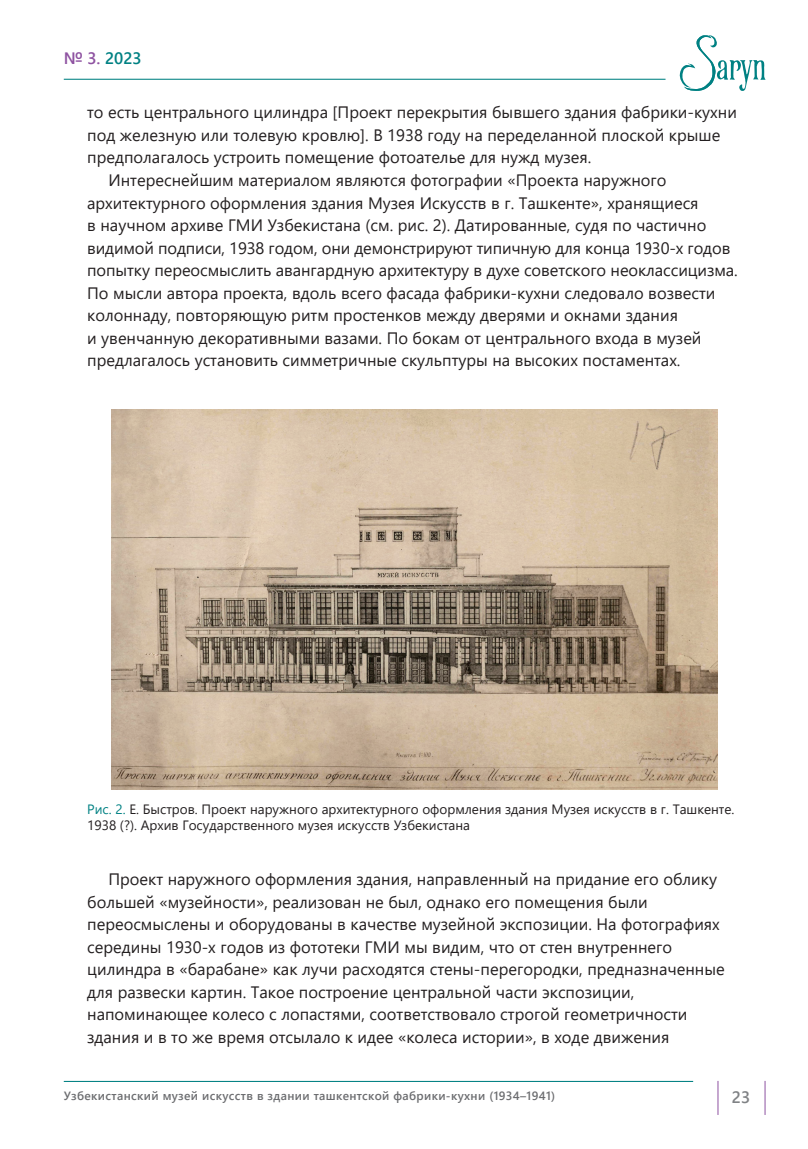
<style>
.page{position:relative;width:808px;height:1149px;background:#fff}
.page>*{position:absolute;margin:0;border:0;box-sizing:border-box;transform-origin:0 0}
.t1{font:16.5px/22.5px "Segoe UI";color:#231f20}
.t2{font:600 16.5px "Segoe UI";color:#008183}
.t3{font:600 16.5px "Segoe UI";color:#808285}
.t4{font:13.5px/16.2px "Segoe UI";color:#231f20}
.t5{font:600 12px "Segoe UI";letter-spacing:.03em;color:#6c6d70}
.s1{color:#8e52a1}
.s2{color:#008183}
</style>
<div class="page">
<hr style="left:64px;top:79px;width:601px;height:1px;background:#008183">
<svg style="left:679px;top:35px;width:86px;height:56px"></svg>
<hr style="left:64px;top:1080px;width:629px;height:1px;background:#008183">
<hr style="left:717px;top:1080px;width:1px;height:34px;background:#8e52a1">
<hr style="left:765px;top:1080px;width:1px;height:34px;background:#8e52a1">
<img style="left:111px;top:409px;width:606px;height:380px">
<p class="t2" style="left:64px;top:43px;width:79px"><span class="s1">№ 3.</span> 2023</p>
<p class="t1" style="left:87px;top:100px;width:651px">то есть центрального цилиндра [Проект перекрытия бывшего здания фабрики-кухни</p>
<p class="t1" style="left:87px;top:122px;width:635px">под железную или толевую кровлю]. В 1938 году на переделанной плоской крыше</p>
<p class="t1" style="left:87px;top:145px;width:506px">предполагалось устроить помещение фотоателье для нужд музея.</p>
<p class="t1" style="left:108px;top:167px;width:559px">Интереснейшим материалом являются фотографии «Проекта наружного</p>
<p class="t1" style="left:87px;top:190px;width:613px">архитектурного оформления здания Музея Искусств в г. Ташкенте», хранящиеся</p>
<p class="t1" style="left:87px;top:212px;width:621px">в научном архиве ГМИ Узбекистана (см. рис. 2). Датированные, судя по частично</p>
<p class="t1" style="left:87px;top:235px;width:645px">видимой подписи, 1938 годом, они демонстрируют типичную для конца 1930-х годов</p>
<p class="t1" style="left:87px;top:257px;width:652px">попытку переосмыслить авангардную архитектуру в духе советского неоклассицизма.</p>
<p class="t1" style="left:87px;top:280px;width:630px">По мысли автора проекта, вдоль всего фасада фабрики-кухни следовало возвести</p>
<p class="t1" style="left:87px;top:302px;width:592px">колоннаду, повторяющую ритм простенков между дверями и окнами здания</p>
<p class="t1" style="left:87px;top:325px;width:616px">и увенчанную декоративными вазами. По бокам от центрального входа в музей</p>
<p class="t1" style="left:87px;top:347px;width:595px">предлагалось установить симметричные скульптуры на высоких постаментах.</p>
<p class="t4" style="left:87px;top:799px;width:649px"><span class="s2">Рис. 2.</span> Е. Быстров. Проект наружного архитектурного оформления здания Музея искусств в г. Ташкенте.<br>1938 (?). Архив Государственного музея искусств Узбекистана</p>
<p class="t1" style="left:87px;top:866px;width:639px;text-indent:21px">Проект наружного оформления здания, направленный на придание его облику большей «музейности», реализован не был, однако его помещения были переосмыслены и оборудованы в качестве музейной экспозиции. На фотографиях середины 1930-х годов из фототеки ГМИ мы видим, что от стен внутреннего цилиндра в «барабане» как лучи расходятся стены-перегородки, предназначенные для развески картин. Такое построение центральной части экспозиции, напоминающее колесо с лопастями, соответствовало строгой геометричности здания и в то же время отсылало к идее «колеса истории», в ходе движения</p>
<p class="t5" style="left:64px;top:1084px;width:493px">Узбекистанский музей искусств в здании ташкентской фабрики-кухни (1934–1941)</p>
<p class="t3" style="left:732px;top:1081px;width:20px">23</p>
</div>
